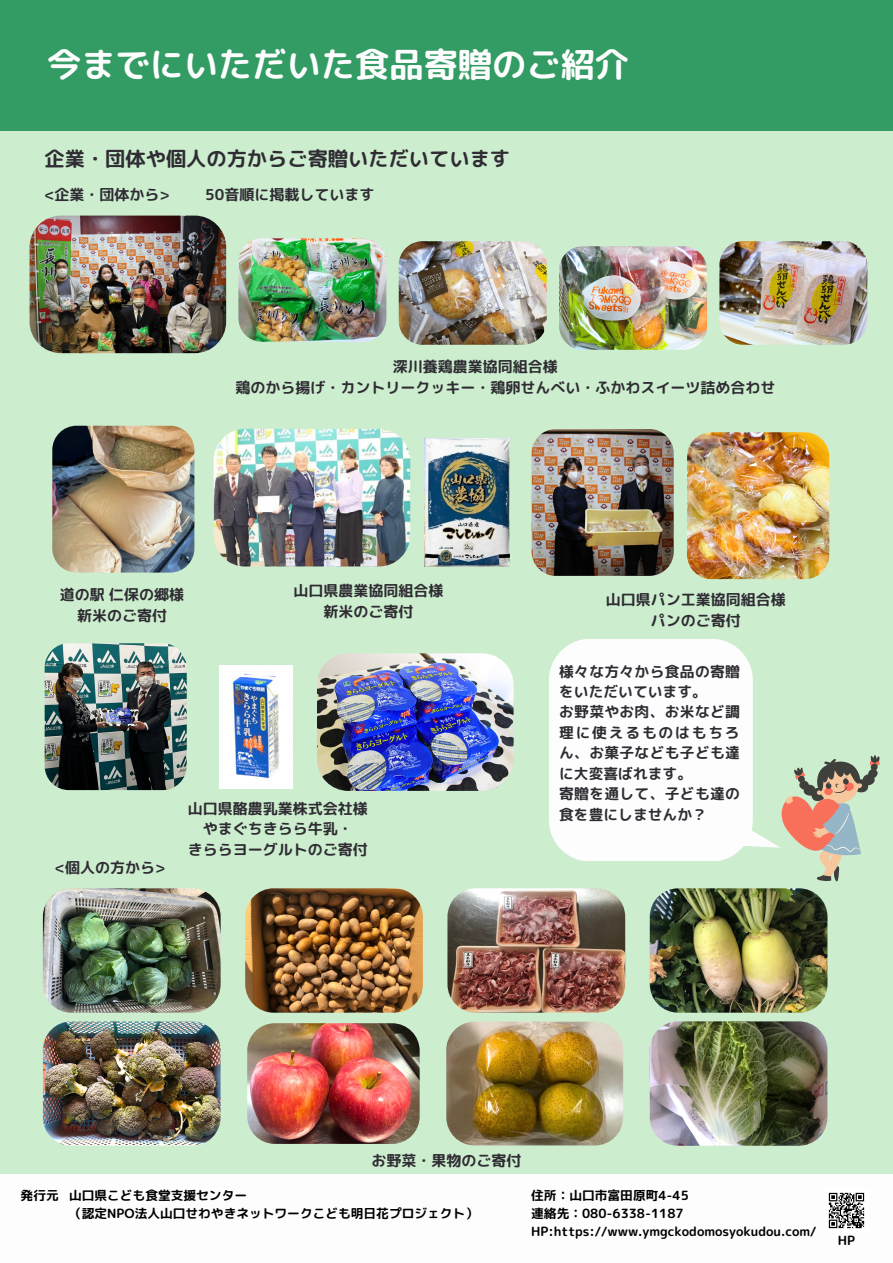
<style>
.page{position:relative;width:893px;height:1263px;background:#ccedce}
.page>*{position:absolute;margin:0;border:0;box-sizing:border-box;transform-origin:0 0}
.t1{font:34.2px "rounded mplus 1 p bold";color:#fdfdfd}
.t2{font:20.25px "rounded mplus 1 p bold";color:#2f2c33}
.t3{font:15px/20.9px "rounded mplus 1 p bold";color:#2f2c33;text-align:center}
.t4{font:14.77px/20.4px "rounded mplus 1 p bold";letter-spacing:.02em;color:#2f2c33}
.t5{font:12.75px/17.8px "rounded mplus 1 p bold";color:#000}
</style>
<div class="page">
<div style="left:0;top:0;width:893px;height:130px;background:#339c64"></div>
<div style="left:0;top:1174px;width:893px;height:89px;background:#fdfdfd"></div>
<svg style="left:549px;top:639px;width:331px;height:243px"></svg>
<img style="left:531px;top:429px;width:143px;height:147px;border-radius:24px">
<img style="left:687px;top:432px;width:142px;height:147px;border-radius:24px">
<img style="left:220px;top:665px;width:72px;height:123px">
<img style="left:45px;top:643px;width:142px;height:147px;border-radius:24px">
<img style="left:317px;top:653px;width:196px;height:138px;border-radius:31px">
<img style="left:425px;top:439px;width:85px;height:127px">
<img style="left:214px;top:429px;width:196px;height:137px;border-radius:31px">
<img style="left:30px;top:216px;width:196px;height:137px;border-radius:31px">
<img style="left:238px;top:238px;width:148px;height:104px;border-radius:24px">
<img style="left:399px;top:241px;width:148px;height:104px;border-radius:24px">
<img style="left:559px;top:246px;width:148px;height:104px;border-radius:24px">
<img style="left:719px;top:241px;width:148px;height:104px;border-radius:24px">
<img style="left:52px;top:426px;width:142px;height:147px;border-radius:24px">
<img style="left:43px;top:888px;width:178px;height:125px;border-radius:28px">
<img style="left:245px;top:888px;width:178px;height:125px;border-radius:28px">
<img style="left:447px;top:888px;width:178px;height:125px;border-radius:28px">
<img style="left:650px;top:888px;width:177px;height:125px;border-radius:28px">
<img style="left:247px;top:1023px;width:173px;height:121px;border-radius:28px">
<img style="left:446px;top:1022px;width:177px;height:123px;border-radius:28px">
<img style="left:43px;top:1021px;width:178px;height:125px;border-radius:28px">
<img style="left:650px;top:1021px;width:177px;height:125px;border-radius:28px">
<img style="left:828px;top:1192px;width:37px;height:37px">
<h1 class="t1" style="left:47px;top:40px;width:583px">今までにいただいた食品寄贈のご紹介</h1>
<h2 class="t2" style="left:44px;top:144px;width:467px">企業・団体や個人の方からご寄贈いただいています</h2>
<p class="t3" style="left:44px;top:184px;width:127px">&lt;企業・団体から&gt;</p>
<p class="t3" style="left:205px;top:184px;width:171px">50音順に掲載しています</p>
<p class="t3" style="left:235px;top:356px;width:541px;text-align:left;text-indent:157px">深川養鶏農業協同組合様<br>鶏のから揚げ・カントリークッキー・鶏卵せんべい・ふかわスイーツ詰め合わせ</p>
<p class="t3" style="left:60px;top:584px;width:126px">道の駅仁保の郷様新米のご寄付</p>
<p class="t3" style="left:293px;top:580px;width:151px">山口県農業協同組合様新米のご寄付</p>
<p class="t3" style="left:606px;top:589px;width:181px">山口県パン工業協同組合様パンのご寄付</p>
<p class="t3" style="left:55px;top:857px;width:112px">&lt;個人の方から&gt;</p>
<p class="t3" style="left:188px;top:797px;width:181px">山口県酪農乳業株式会社様やまぐちきらら牛乳・<br>きららヨーグルトのご寄付</p>
<p class="t4" style="left:559px;top:661px;width:182px">様々な方々から食品の寄贈をいただいています。<br>お野菜やお肉、お米など調理に使えるものはもちろん、お菓子なども子ども達に大変喜ばれます。<br>寄贈を通して、子ども達の食を豊にしませんか？</p>
<p class="t3" style="left:371px;top:1150px;width:151px">お野菜・果物のご寄付</p>
<p class="t5" style="left:69px;top:1187px;width:410px;text-indent:-48px">発行元 山口県こども食堂支援センター<br>（認定NPO法人山口せわやきネットワークこども明日花プロジェクト）</p>
<p class="t5" style="left:531px;top:1187px;width:287px">住所：山口市富田原町4-45<br>連絡先：080-6338-1187<br>HP:https://www.ymgckodomosyokudou.com/</p>
<p class="t5" style="left:838px;top:1231px;width:19px">HP</p>
</div>
